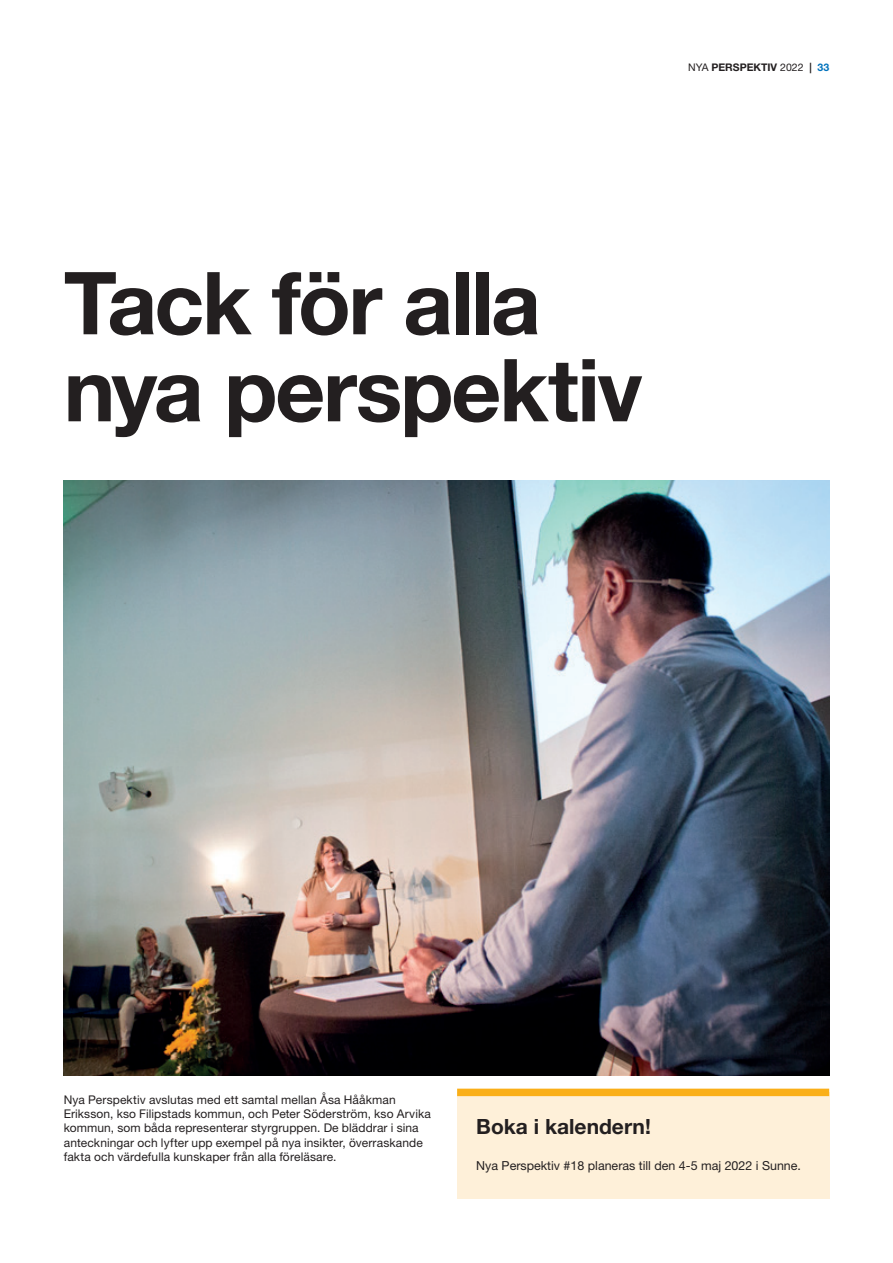
<style>
.page{position:relative;width:893px;height:1263px;background:#fff}
.page>*{position:absolute;margin:0;border:0;box-sizing:border-box;transform-origin:0 0}
.t1{font:700 87px/87px "Helvetica Neue LT Pro";letter-spacing:-.025em;color:#231f20}
.t2{font:700 21px "Helvetica Neue LT Pro";color:#231f20}
.t3{font:12.45px "Helvetica Neue LT Pro";color:#231f20}
.t4{font:12px/14.4px "Helvetica Neue LT Pro";letter-spacing:.01em;color:#231f20}
.t5{font:700 10.5px "Helvetica Neue LT Pro";color:#231f20}
.s1{font-weight:400}
.s2{color:#0072bc}
</style>
<div class="page">
<div style="left:457px;top:1092px;width:372px;height:107px;background:#fef0d9"></div>
<div style="left:457px;top:1089px;width:372px;height:7px;background:#faaf18"></div>
<img style="left:64px;top:480px;width:765px;height:596px">
<p class="t5" style="left:688px;top:61px;width:143px"><span class="s1">NYA</span> PERSPEKTIV <span class="s1">2022</span> | <span class="s2">33</span></p>
<h1 class="t1" style="left:64px;top:258px;width:580px">Tack för alla nya perspektiv</h1>
<p class="t4" style="left:64px;top:1092px;width:368px">Nya Perspektiv avslutas med ett samtal mellan Åsa Hååkman Eriksson, kso Filipstads kommun, och Peter Söderström, kso Arvika kommun, som båda representerar styrgruppen. De bläddrar i sina anteckningar och lyfter upp exempel på nya insikter, överraskande fakta och värdefulla kunskaper från alla föreläsare.</p>
<h2 class="t2" style="left:476px;top:1113px;width:176px">Boka i kalendern!</h2>
<p class="t3" style="left:476px;top:1158px;width:326px">Nya Perspektiv #18 planeras till den 4-5 maj 2022 i Sunne.</p>
</div>
